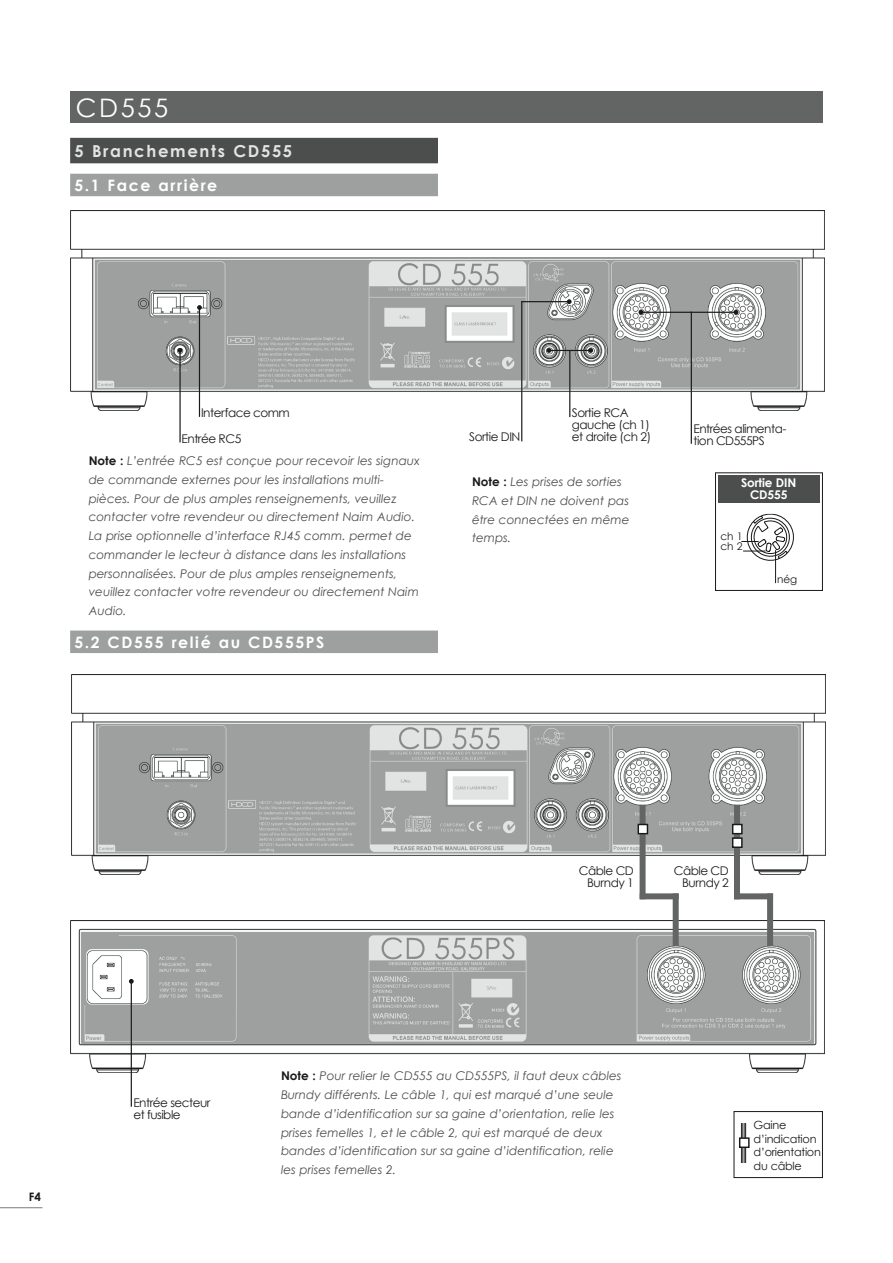
<style>
.page{position:relative;width:893px;height:1263px;background:#fff}
.page>*{position:absolute;margin:0;border:0;box-sizing:border-box;transform-origin:0 0}
.Banner{font:25.5px "Century Gothic";letter-spacing:.1em;color:#fff}
.Bold_headers{font:700 16.5px "Century Gothic";letter-spacing:.1em;color:#e2e4e3}
.Second_Section_Head{font:700 15.75px "Century Gothic";letter-spacing:.1em;color:#fff}
.t1{font:italic 12px/18.8px "Century Gothic";color:#4c4e4d}
.Diag_Label__L{font:12px/12px "Century Gothic";letter-spacing:-.04em;color:#1a1a1a}
.Diag_Label__R{font:12px/12px "Century Gothic";letter-spacing:-.04em;color:#1a1a1a;text-align:right}
.t2{font:700 12px/12px "Century Gothic";letter-spacing:-.01em;color:#fff;text-align:center}
.t3{font:700 11.7px "Century Gothic";color:#1a1a1a}
.t4{font:11.25px/13.5px "Century Gothic";letter-spacing:-.025em;color:#1a1a1a}
.t5{font:10.5px "Century Gothic";color:#1a1a1a}
.s1{font-weight:700;font-style:normal;color:#1a1a1a}
</style>
<div class="page">
<hr style="left:0;top:1207px;width:43px;height:1px;background:#888b8a">
<div style="left:70px;top:91px;width:753px;height:32px;background:#636565"></div>
<div style="left:70px;top:138px;width:368px;height:25px;background:#4c4e4d"></div>
<div style="left:70px;top:174px;width:368px;height:22px;background:#9da09f"></div>
<img style="left:70px;top:210px;width:754px;height:200px">
<hr style="left:179px;top:350px;width:2px;height:92px;background:#1a1a1a">
<svg style="left:178px;top:348px;width:4px;height:5px"></svg>
<hr style="left:199px;top:307px;width:1px;height:110px;background:#1a1a1a">
<svg style="left:197px;top:305px;width:5px;height:5px"></svg>
<hr style="left:521px;top:301px;width:1px;height:140px;background:#1a1a1a">
<hr style="left:521px;top:301px;width:48px;height:1px;background:#1a1a1a">
<svg style="left:567px;top:299px;width:5px;height:5px"></svg>
<hr style="left:569px;top:350px;width:1px;height:67px;background:#1a1a1a">
<hr style="left:549px;top:350px;width:42px;height:1px;background:#1a1a1a">
<svg style="left:547px;top:348px;width:4px;height:5px"></svg>
<svg style="left:588px;top:348px;width:5px;height:5px"></svg>
<hr style="left:641px;top:312px;width:95px;height:1px;background:#1a1a1a">
<svg style="left:639px;top:310px;width:4px;height:5px"></svg>
<svg style="left:734px;top:310px;width:4px;height:5px"></svg>
<hr style="left:691px;top:312px;width:1px;height:132px;background:#1a1a1a">
<div style="left:70px;top:630px;width:368px;height:23px;background:#9da09f"></div>
<img style="left:72px;top:675px;width:753px;height:199px">
<img style="left:70px;top:920px;width:754px;height:153px">
<hr style="left:131px;top:981px;width:1px;height:126px;background:#1a1a1a">
<svg style="left:129px;top:979px;width:5px;height:5px"></svg>
<div style="left:640px;top:805px;width:6px;height:94px;background:#636565"></div>
<div style="left:673px;top:893px;width:6px;height:53px;background:#636565"></div>
<div style="left:640px;top:893px;width:39px;height:6px;background:#636565"></div>
<div style="left:638px;top:824px;width:9px;height:10px;background:#fff"></div>
<div style="left:638px;top:824px;width:10px;height:10px;border:1px solid #1a1a1a"></div>
<div style="left:734px;top:1111px;width:89px;height:67px;border:1px solid #1a1a1a"></div>
<img style="left:741px;top:1124px;width:6px;height:39px">
<div style="left:740px;top:1138px;width:9px;height:9px;background:#fff"></div>
<div style="left:739px;top:1137px;width:11px;height:11px;border:1px solid #1a1a1a"></div>
<div style="left:734px;top:805px;width:6px;height:94px;background:#636565"></div>
<div style="left:767px;top:893px;width:6px;height:53px;background:#636565"></div>
<div style="left:734px;top:893px;width:39px;height:6px;background:#636565"></div>
<div style="left:733px;top:824px;width:9px;height:10px;background:#fff"></div>
<div style="left:732px;top:824px;width:11px;height:10px;border:1px solid #1a1a1a"></div>
<div style="left:715px;top:472px;width:108px;height:119px;border:1px solid #1a1a1a"></div>
<svg style="left:741px;top:514px;width:53px;height:56px"></svg>
<hr style="left:775px;top:550px;width:1px;height:33px;background:#1a1a1a">
<div style="left:718px;top:475px;width:102px;height:28px;background:#4c4e4d"></div>
<div style="left:733px;top:838px;width:9px;height:9px;background:#fff"></div>
<div style="left:732px;top:837px;width:11px;height:11px;border:1px solid #1a1a1a"></div>
<p class="Banner" style="left:76px;top:92px;width:94px">CD555</p>
<p class="Bold_headers" style="left:74px;top:141px;width:219px">5 Branchements CD555</p>
<p class="Second_Section_Head" style="left:74px;top:175px;width:144px">5.1 Face arrière</p>
<p class="Diag_Label__L" style="left:201px;top:406px;width:90px">Interface comm</p>
<p class="Diag_Label__L" style="left:182px;top:432px;width:61px">Entrée RC5</p>
<p class="t1" style="left:89px;top:451px;width:333px"><span class="s1">Note :</span> L’entrée RC5 est conçue pour recevoir les signaux de commande externes pour les installations multi&shy;pièces. Pour de plus amples renseignements, veuillez contacter votre revendeur ou directement Naim Audio.<br>La prise optionnelle d’interface RJ45 comm. permet de commander le lecteur à distance dans les installations personnalisées. Pour de plus amples renseignements, veuillez contacter votre revendeur ou directement Naim Audio.</p>
<p class="Second_Section_Head" style="left:74px;top:632px;width:251px">5.2 CD555 relié au CD555PS</p>
<p class="Diag_Label__R" style="left:469px;top:431px;width:53px">Sortie DIN</p>
<p class="Diag_Label__L" style="left:572px;top:407px;width:81px">Sortie RCA gauche (ch 1) et droite (ch 2)</p>
<p class="t1" style="left:472px;top:472px;width:159px"><span class="s1">Note :</span> Les prises de sorties<br>RCA et DIN ne doivent pas être connectées en même temps.</p>
<p class="Diag_Label__L" style="left:693px;top:422px;width:94px">Entrées alimenta&shy;tion CD555PS</p>
<p class="t2" style="left:741px;top:476px;width:57px">Sortie DIN<br>CD555</p>
<p class="t5" style="left:720px;top:530px;width:24px">ch 1</p>
<p class="t5" style="left:720px;top:540px;width:24px">ch 2</p>
<p class="t5" style="left:777px;top:573px;width:22px">nég</p>
<p class="t3" style="left:29px;top:1189px;width:14px">F4</p>
<p class="Diag_Label__R" style="left:579px;top:864px;width:56px">Câble CD<br>Burndy 1</p>
<p class="Diag_Label__R" style="left:674px;top:864px;width:56px">Câble CD<br>Burndy 2</p>
<p class="Diag_Label__L" style="left:133px;top:1096px;width:79px">Entrée secteur</p>
<p class="Diag_Label__L" style="left:133px;top:1108px;width:49px">et fusible</p>
<p class="t1" style="left:281px;top:1066px;width:342px"><span class="s1">Note :</span> Pour relier le CD555 au CD555PS, il faut deux câbles Burndy différents. Le câble 1, qui est marqué d’une seule bande d’identification sur sa gaine d’orientation, relie les prises femelles 1, et le câble 2, qui est marqué de deux bandes d’identification sur sa gaine d’identification, relie les prises femelles 2.</p>
<p class="t4" style="left:754px;top:1118px;width:69px">Gaine d’indication d’orientation du câble</p>
</div>
